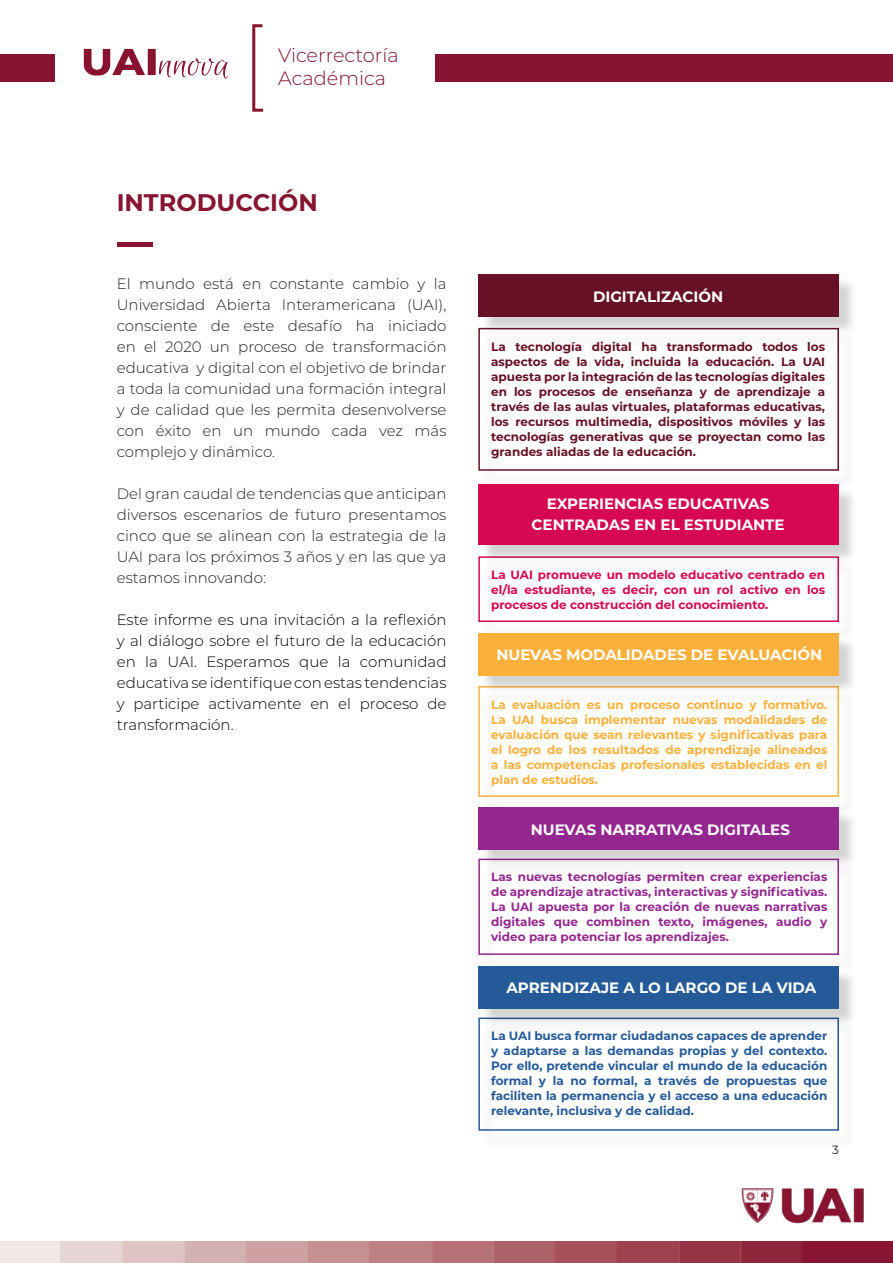
<style>
.page{position:relative;width:893px;height:1263px;background:#fff}
.page>*{position:absolute;margin:0;border:0;box-sizing:border-box;transform-origin:0 0}
.t1{font:700 24px "Montserrat";color:#871430}
.t2{font:300 19.35px/23.2px "Montserrat";color:#871430}
.t3{font:300 15px/21px "Montserrat";color:#231f20;text-align:justify}
.t4{font:300 15px/21px "Montserrat";color:#000;text-align:justify}
.t5{font:700 15px "Montserrat";color:#fff}
.t6{font:700 12px/15px "Montserrat";color:#661125;text-align:justify}
.t7{font:700 12px/15px "Montserrat";color:#245a98;text-align:justify}
.t8{font:700 12px/15px "Montserrat";color:#fbb03b;text-align:justify}
.t9{font:700 12px/15px "Montserrat";color:#93278f;text-align:justify}
.t10{font:700 12px/15px "Montserrat";color:#d50851;text-align:justify}
.t11{font:12px "Montserrat";color:#231f20}
</style>
<div class="page">
<div style="left:0;top:54px;width:54px;height:28px;background:#871430"></div>
<img style="left:713px;top:1188px;width:180px;height:54px">
<img style="left:0;top:1242px;width:893px;height:21px">
<svg style="left:252px;top:24px;width:12px;height:88px"></svg>
<div style="left:435px;top:54px;width:458px;height:28px;background:#871430"></div>
<img style="left:83px;top:48px;width:145px;height:31px">
<hr style="left:117px;top:242px;width:36px;height:4px;background:#881230">
<div style="left:478px;top:328px;width:361px;height:143px;border:2px solid #661125"></div>
<div style="left:478px;top:556px;width:361px;height:66px;border:2px solid #d50851"></div>
<div style="left:478px;top:686px;width:361px;height:111px;border:2px solid #fbb03b"></div>
<div style="left:478px;top:859px;width:361px;height:96px;border:2px solid #93278f"></div>
<div style="left:478px;top:1017px;width:361px;height:114px;border:2px solid #245a98"></div>
<div style="left:481px;top:277px;width:377px;height:58px;background:#231f20;opacity:.2"></div>
<div style="left:478px;top:275px;width:361px;height:42px;background:#661125"></div>
<div style="left:481px;top:487px;width:377px;height:77px;background:#231f20;opacity:.2"></div>
<div style="left:478px;top:485px;width:361px;height:60px;background:#d50851"></div>
<div style="left:481px;top:636px;width:377px;height:58px;background:#231f20;opacity:.2"></div>
<div style="left:478px;top:633px;width:361px;height:42px;background:#fbb03b"></div>
<div style="left:481px;top:810px;width:377px;height:59px;background:#231f20;opacity:.2"></div>
<div style="left:478px;top:808px;width:361px;height:42px;background:#93278f"></div>
<div style="left:481px;top:969px;width:377px;height:58px;background:#231f20;opacity:.2"></div>
<div style="left:478px;top:966px;width:361px;height:43px;background:#245a98"></div>
<p class="t2" style="left:278px;top:43px;width:122px">Vicerrectoría<br>Académica</p>
<p class="t1" style="left:117px;top:185px;width:203px">INTRODUCCIÓN</p>
<p class="t3" style="left:117px;top:273px;width:331px">El mundo está en constante cambio y la Universidad Abierta Interamericana (UAI), consciente de este desafío ha iniciado en el 2020 un proceso de transformación educativa y digital con el objetivo de brindar a toda la comunidad una formación integral y de calidad que les permita desenvolverse con éxito en un mundo cada vez más complejo y dinámico.</p>
<p class="t3" style="left:117px;top:483px;width:331px">Del gran caudal de tendencias que anticipan diversos escenarios de futuro presentamos cinco que se alinean con la estrategia de la UAI para los próximos 3 años y en las que ya estamos innovando:</p>
<p class="t4" style="left:117px;top:609px;width:331px">Este informe es una invitación a la reflexión y al diálogo sobre el futuro de la educación en la UAI. Esperamos que la comunidad educativa se identifique con estas tendencias y participe activamente en el proceso de transformación.</p>
<p class="t5" style="left:593px;top:285px;width:132px">DIGITALIZACIÓN</p>
<p class="t6" style="left:491px;top:338px;width:335px">La tecnología digital ha transformado todos los aspectos de la vida, incluida la educación. La UAI apuesta por la integración de las tecnologías digitales en los procesos de enseñanza y de aprendizaje a través de las aulas virtuales, plataformas educativas, los recursos multimedia, dispositivos móviles y las tecnologías generativas que se proyectan como las grandes aliadas de la educación.</p>
<p class="t5" style="left:547px;top:493px;width:224px">EXPERIENCIAS EDUCATIVAS</p>
<p class="t5" style="left:532px;top:514px;width:254px">CENTRADAS EN EL ESTUDIANTE</p>
<p class="t10" style="left:491px;top:567px;width:336px">La UAI promueve un modelo educativo centrado en el/la estudiante, es decir, con un rol activo en los procesos de construcción del conocimiento.</p>
<p class="t5" style="left:496px;top:644px;width:327px">NUEVAS MODALIDADES DE EVALUACIÓN</p>
<p class="t8" style="left:491px;top:696px;width:338px">La evaluación es un proceso continuo y formativo.<br>La UAI busca implementar nuevas modalidades de evaluación que sean relevantes y significativas para el logro de los resultados de aprendizaje alineados a las competencias profesionales establecidas en el plan de estudios.</p>
<p class="t5" style="left:531px;top:818px;width:261px">NUEVAS NARRATIVAS DIGITALES</p>
<p class="t9" style="left:491px;top:869px;width:338px">Las nuevas tecnologías permiten crear experiencias de aprendizaje atractivas, interactivas y significativas.<br>La UAI apuesta por la creación de nuevas narrativas digitales que combinen texto, imágenes, audio y video para potenciar los aprendizajes.</p>
<p class="t5" style="left:506px;top:977px;width:311px">APRENDIZAJE A LO LARGO DE LA VIDA</p>
<p class="t7" style="left:491px;top:1028px;width:338px">La UAI busca formar ciudadanos capaces de aprender y adaptarse a las demandas propias y del contexto.<br>Por ello, pretende vincular el mundo de la educación formal y la no formal, a través de propuestas que faciliten la permanencia y el acceso a una educación relevante, inclusiva y de calidad.</p>
<p class="t11" style="left:832px;top:1142px;width:8px">3</p>
</div>
